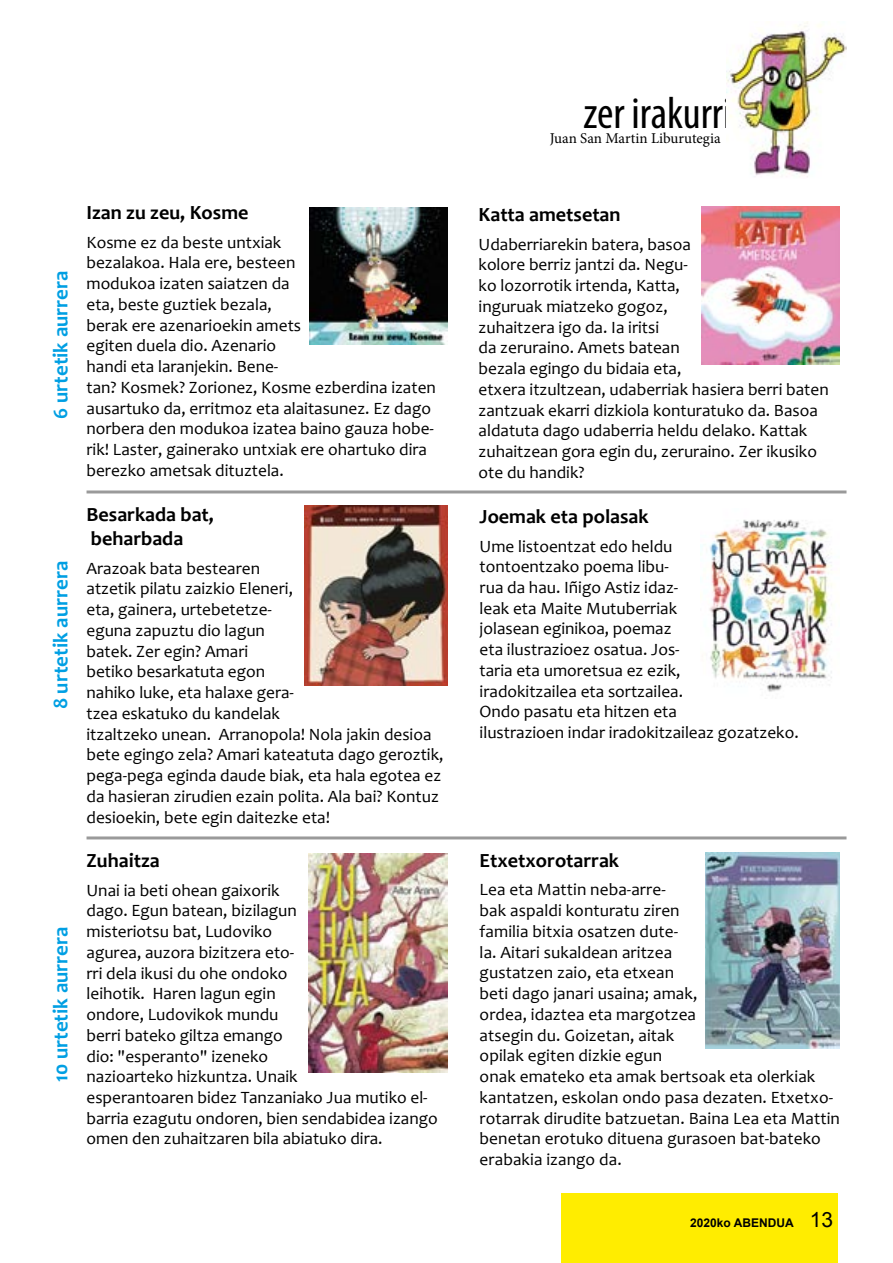
<style>
.page{position:relative;width:893px;height:1263px;background:#fff}
.page>*{position:absolute;margin:0;border:0;box-sizing:border-box;transform-origin:0 0}
.t1{font:condensed 45px "Myriad Pro";color:#000}
.t2{font:700 21px "Candara";color:#009fe3}
.t3{font:700 20.1px/24.2px "Candara";color:#000}
.t4{font:17.25px/20.7px "Candara";color:#000}
.t5{font:15px "Minion Pro";color:#000}
.t6{font:700 12px "Arial";color:#000}
.s1{font-weight:400;font-size:21px}
</style>
<div class="page">
<div style="left:561px;top:1193px;width:277px;height:70px;background:#ffed00"></div>
<img style="left:726px;top:21px;width:120px;height:156px">
<img style="left:702px;top:207px;width:138px;height:157px">
<img style="left:700px;top:519px;width:132px;height:173px">
<img style="left:705px;top:853px;width:135px;height:196px">
<img style="left:310px;top:207px;width:138px;height:137px">
<img style="left:304px;top:506px;width:144px;height:179px">
<img style="left:309px;top:854px;width:139px;height:218px">
<hr style="left:87px;top:490px;width:759px;height:3px;background:#000">
<hr style="left:87px;top:836px;width:759px;height:3px;background:#000">
<p class="t2" style="left:48px;top:419px;width:150px;rotate:-90deg">6 urtetik aurrera</p>
<p class="t2" style="left:48px;top:709px;width:150px;rotate:-90deg">8 urtetik aurrera</p>
<p class="t2" style="left:48px;top:1082px;width:157px;rotate:-90deg">10 urtetik aurrera</p>
<p class="t3" style="left:87px;top:200px;width:163px">Izan zu zeu, Kosme</p>
<p class="t4" style="left:87px;top:232px;width:351px">Kosme ez da beste untxiak<br>bezalakoa. Hala ere, besteen<br>modukoa izaten saiatzen da<br>eta, beste guztiek bezala,<br>berak ere azenarioekin amets<br>egiten duela dio. Azenario<br>handi eta laranjekin. Bene-<br>tan? Kosmek? Zorionez, Kosme ezberdina izaten ausartuko da, erritmoz eta alaitasunez. Ez dago norbera den modukoa izatea baino gauza hobe&shy;rik! Laster, gainerako untxiak ere ohartuko dira berezko ametsak dituztela.</p>
<p class="t3" style="left:87px;top:502px;width:129px">Besarkada bat, beharbada</p>
<p class="t4" style="left:87px;top:558px;width:358px">Arazoak bata bestearen<br>atzetik pilatu zaizkio Eleneri,<br>eta, gainera, urtebetetze-<br>eguna zapuztu dio lagun<br>batek. Zer egin? Amari<br>betiko besarkatuta egon<br>nahiko luke, eta halaxe gera-<br>tzea eskatuko du kandelak<br>itzaltzeko unean. Arranopola! Nola jakin desioa bete egingo zela? Amari kateatuta dago geroztik, pega-pega eginda daude biak, eta hala egotea ez da hasieran zirudien ezain polita. Ala bai? Kontuz desioekin, bete egin daitezke eta!</p>
<p class="t3" style="left:87px;top:848px;width:75px">Zuhaitza</p>
<p class="t4" style="left:87px;top:880px;width:353px">Unai ia beti ohean gaixorik<br>dago. Egun batean, bizilagun<br>misteriotsu bat, Ludoviko<br>agurea, auzora bizitzera eto-<br>rri dela ikusi du ohe ondoko<br>leihotik. Haren lagun egin<br>ondore, Ludovikok mundu<br>berri bateko giltza emango<br>dio: "esperanto" izeneko<br>nazioarteko hizkuntza. Unaik<br>esperantoaren bidez Tanzaniako Jua mutiko el&shy;barria ezagutu ondoren, bien sendabidea izango omen den zuhaitzaren bila abiatuko dira.</p>
<h1 class="t1" style="left:583px;top:86px;width:149px">zer irakurri</h1>
<p class="t5" style="left:550px;top:128px;width:172px">Juan San Martin Liburutegia</p>
<p class="t3" style="left:479px;top:202px;width:144px">Katta ametsetan</p>
<p class="t4" style="left:479px;top:234px;width:352px">Udaberriarekin batera, basoa<br>kolore berriz jantzi da. Negu-<br>ko lozorrotik irtenda, Katta,<br>inguruak miatzeko gogoz,<br>zuhaitzera igo da. Ia iritsi<br>da zeruraino. Amets batean<br>bezala egingo du bidaia eta,<br>etxera itzultzean, udaberriak hasiera berri baten zantzuak ekarri dizkiola konturatuko da. Basoa aldatuta dago udaberria heldu delako. Kattak zuhaitzean gora egin du, zeruraino. Zer ikusiko ote du handik?</p>
<p class="t3" style="left:480px;top:504px;width:171px">Joemak eta polasak</p>
<p class="t4" style="left:480px;top:536px;width:321px">Ume listoentzat edo heldu<br>tontoentzako poema libu-<br>rua da hau. Iñigo Astiz idaz-<br>leak eta Maite Mutuberriak<br>jolasean eginikoa, poemaz<br>eta ilustrazioez osatua. Jos-<br>taria eta umoretsua ez ezik,<br>iradokitzailea eta sortzailea.<br>Ondo pasatu eta hitzen eta<br>ilustrazioen indar iradokitzaileaz gozatzeko.</p>
<p class="t3" style="left:480px;top:848px;width:141px">Etxetxorotarrak</p>
<p class="t4" style="left:480px;top:879px;width:362px">Lea eta Mattin neba-arre-<br>bak aspaldi konturatu ziren<br>familia bitxia osatzen dute-<br>la. Aitari sukaldean aritzea<br>gustatzen zaio, eta etxean<br>beti dago janari usaina; amak,<br>ordea, idaztea eta margotzea<br>atsegin du. Goizetan, aitak<br>opilak egiten dizkie egun<br>onak emateko eta amak bertsoak eta olerkiak kantatzen, eskolan ondo pasa dezaten. Etxetxo&shy;rotarrak dirudite batzuetan. Baina Lea eta Mattin benetan erotuko dituena gurasoen bat-bateko erabakia izango da.</p>
<p class="t6" style="left:690px;top:1215px;width:145px">2020ko ABENDUA <span class="s1">13</span></p>
</div>
